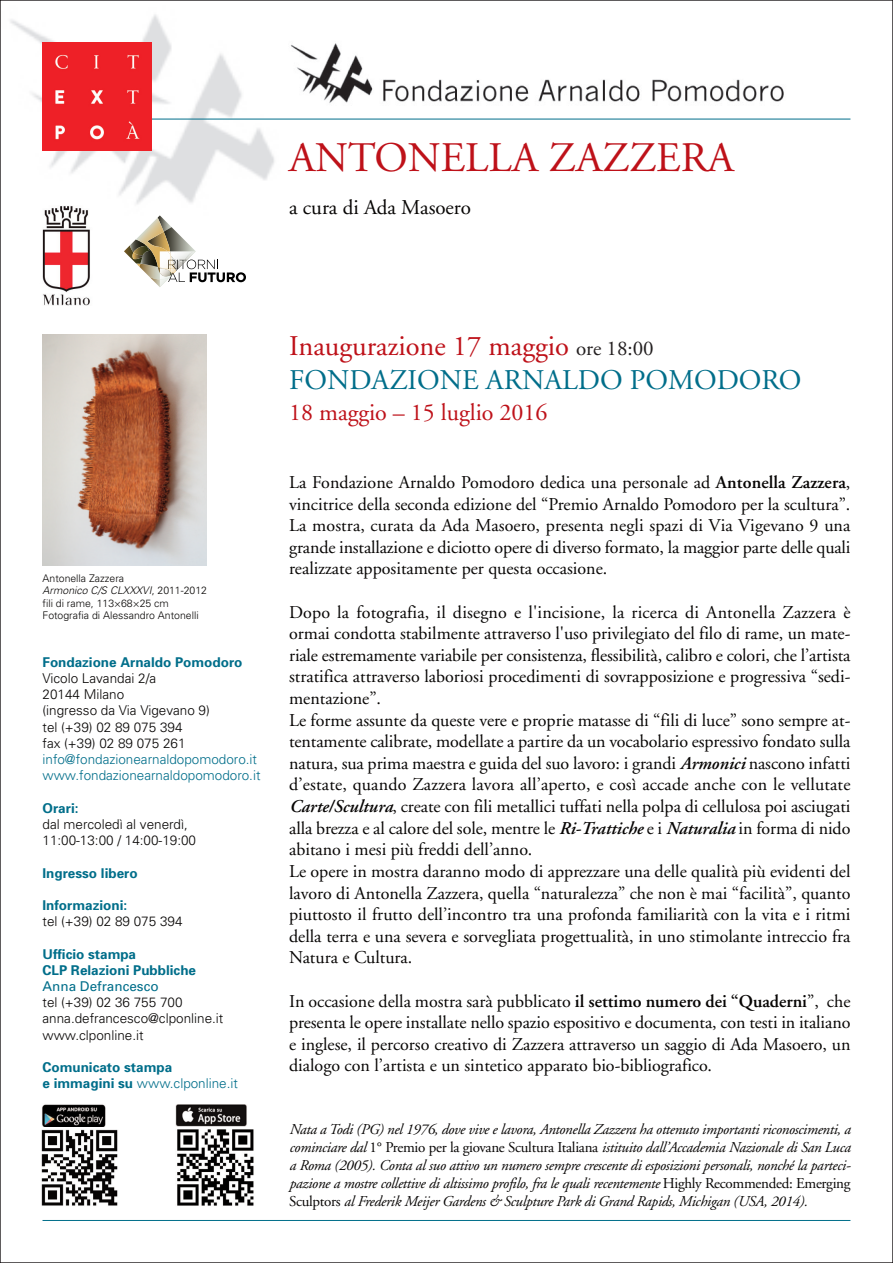
<style>
.page{position:relative;width:893px;height:1263px;background:#fff}
.page>*{position:absolute;margin:0;border:0;box-sizing:border-box;transform-origin:0 0}
.t1{font:42px "Adobe Garamond";color:#be1119}
.t2{font:28.5px/34.2px "Adobe Garamond";color:#016e8a}
.t3{font:24px "Adobe Garamond";color:#be1119}
.t4{font:21px "Adobe Garamond";color:#070504}
.t5{font:18px/21.6px "Adobe Garamond";color:#070504;text-align:justify}
.t6{font:italic 15px/18px "Adobe Garamond";letter-spacing:-.02em;color:#070504;text-align:justify}
.t7{font:300 13.5px/16.2px "Univers";color:#070504}
.t8{font:700 13.5px/16.2px "Univers";color:#016e8a}
.t9{font:300 13.5px/16.2px "Univers";color:#016e8a}
.t10{font:13.5px "Univers";color:#016e8a}
.t11{font:300 10.5px/12.6px "Univers";color:#070504}
.s1{font-style:italic}
.s2{font-weight:300}
.s3{color:#be1119}
.s4{font-size:21px;color:#231f20}
.s5{font-weight:600}
.s6{font-weight:600;font-style:italic}
.s7{font-style:normal}
</style>
<div class="page">
<img style="left:10px;top:14px;width:275px;height:244px">
<img style="left:285px;top:43px;width:510px;height:76px">
<img style="left:43px;top:335px;width:164px;height:231px">
<hr style="left:43px;top:119px;width:807px;height:1px;background:#016e8a">
<hr style="left:43px;top:1220px;width:807px;height:1px;background:#016e8a">
<img style="left:43px;top:43px;width:108px;height:108px">
<img style="left:147px;top:274px;width:11px;height:3px">
<img style="left:158px;top:215px;width:13px;height:3px">
<img style="left:130px;top:239px;width:6px;height:6px">
<img style="left:176px;top:232px;width:19px;height:19px">
<img style="left:136px;top:218px;width:40px;height:56px">
<img style="left:150px;top:277px;width:10px;height:10px">
<img style="left:130px;top:245px;width:12px;height:15px">
<img style="left:134px;top:246px;width:15px;height:10px">
<svg style="left:132px;top:252px;width:11px;height:15px"></svg>
<svg style="left:160px;top:251px;width:86px;height:36px"></svg>
<img style="left:31px;top:200px;width:73px;height:106px">
<img style="left:41px;top:1129px;width:77px;height:77px">
<img style="left:177px;top:1129px;width:77px;height:77px">
<img style="left:175px;top:1104px;width:72px;height:23px">
<img style="left:42px;top:1104px;width:64px;height:23px">
<h1 class="t1" style="left:289px;top:141px;width:446px">ANTONELLA ZAZZERA</h1>
<p class="t4" style="left:289px;top:199px;width:183px">a cura di Ada Masoero</p>
<p class="t11" style="left:43px;top:572px;width:166px">Antonella Zazzera<br><span class="s1">Armonico C/S CLXXXVI</span>, 2011-2012 fili di rame, 113×68×25 cm<br>Fotografia di Alessandro Antonelli</p>
<p class="t8" style="left:43px;top:655px;width:201px">Fondazione Arnaldo Pomodoro</p>
<p class="t7" style="left:43px;top:671px;width:169px">Vicolo Lavandai 2/a<br>20144 Milano<br>(ingresso da Via Vigevano 9) tel (+39) 02 89 075 394<br>fax (+39) 02 89 075 261</p>
<p class="t9" style="left:43px;top:752px;width:219px">info@fondazionearnaldopomodoro.it www.fondazionearnaldopomodoro.it</p>
<p class="t8" style="left:43px;top:801px;width:37px">Orari:</p>
<p class="t7" style="left:43px;top:817px;width:155px">dal mercoledì al venerdì,<br>11:00-13:00 / 14:00-19:00</p>
<p class="t8" style="left:43px;top:866px;width:97px">Ingresso libero</p>
<p class="t8" style="left:43px;top:898px;width:86px">Informazioni:</p>
<p class="t7" style="left:43px;top:914px;width:141px">tel (+39) 02 89 075 394</p>
<p class="t8" style="left:43px;top:947px;width:155px">Ufficio stampa<br>CLP Relazioni Pubbliche</p>
<p class="t10" style="left:43px;top:981px;width:118px">Anna Defrancesco</p>
<p class="t7" style="left:43px;top:995px;width:182px">tel (+39) 02 36 755 700 anna.defrancesco@clponline.it www.clponline.it</p>
<p class="t8" style="left:43px;top:1060px;width:197px">Comunicato stampa<br>e immagini su <span class="s2">www.clponline.it</span></p>
<h2 class="t2" style="left:289px;top:331px;width:514px"><span class="s3">Inaugurazione 17 maggio</span> <span class="s4">ore 18:00<br></span>FONDAZIONE ARNALDO POMODORO</h2>
<h3 class="t3" style="left:289px;top:403px;width:260px">18 maggio – 15 luglio 2016</h3>
<p class="t5" style="left:289px;top:473px;width:563px">La Fondazione Arnaldo Pomodoro dedica una personale ad <span class="s5">Antonella Zazzera</span>, vincitrice della seconda edizione del “Premio Arnaldo Pomodoro per la scultura”.<br>La mostra, curata da Ada Masoero, presenta negli spazi di Via Vigevano 9 una grande installazione e diciotto opere di diverso formato, la maggior parte delle quali realizzate appositamente per questa occasione.</p>
<p class="t5" style="left:289px;top:603px;width:563px;text-align:left">Dopo la fotografia, il disegno e l'incisione, la ricerca di Antonella Zazzera è ormai condotta stabilmente attraverso l'uso privilegiato del filo di rame, un mate&shy;riale estremamente variabile per consistenza, flessibilità, calibro e colori, che l’artista stratifica attraverso laboriosi procedimenti di sovrapposizione e progressiva “sedi&shy;mentazione”.<br>Le forme assunte da queste vere e proprie matasse di “fili di luce” sono sempre at&shy;tentamente calibrate, modellate a partire da un vocabolario espressivo fondato sulla natura, sua prima maestra e guida del suo lavoro: i grandi <span class="s6">Armonici</span> nascono infatti d’estate, quando Zazzera lavora all’aperto, e così accade anche con le vellutate <span class="s6">Carte/Scultura</span>, create con fili metallici tuffati nella polpa di cellulosa poi asciugati alla brezza e al calore del sole, mentre le <span class="s6">Ri-Trattiche</span> e i <span class="s6">Naturalia</span> in forma di nido abitano i mesi più freddi dell’anno.<br>Le opere in mostra daranno modo di apprezzare una delle qualità più evidenti del lavoro di Antonella Zazzera, quella “naturalezza” che non è mai “facilità”, quanto piuttosto il frutto dell’incontro tra una profonda familiarità con la vita e i ritmi della terra e una severa e sorvegliata progettualità, in uno stimolante intreccio fra Natura e Cultura.</p>
<p class="t5" style="left:289px;top:991px;width:563px">In occasione della mostra sarà pubblicato <span class="s5">il settimo numero dei “Quaderni</span>”, che presenta le opere installate nello spazio espositivo e documenta, con testi in italiano e inglese, il percorso creativo di Zazzera attraverso un saggio di Ada Masoero, un dialogo con l’artista e un sintetico apparato bio-bibliografico.</p>
<p class="t6" style="left:289px;top:1121px;width:563px">Nata a Todi (PG) nel 1976, dove vive e lavora, Antonella Zazzera ha ottenuto importanti riconoscimenti, a cominciare dal <span class="s7">1° Premio per la giovane Scultura Italiana</span> istituito dall’Accademia Nazionale di San Luca a Roma (2005). Conta al suo attivo un numero sempre crescente di esposizioni personali, nonché la parteci&shy;pazione a mostre collettive di altissimo profilo, fra le quali recentemente <span class="s7">Highly Recommended: Emerging Sculptors</span> al Frederik Meijer Gardens &amp; Sculpture Park di Grand Rapids, Michigan (USA, 2014).</p>
</div>
